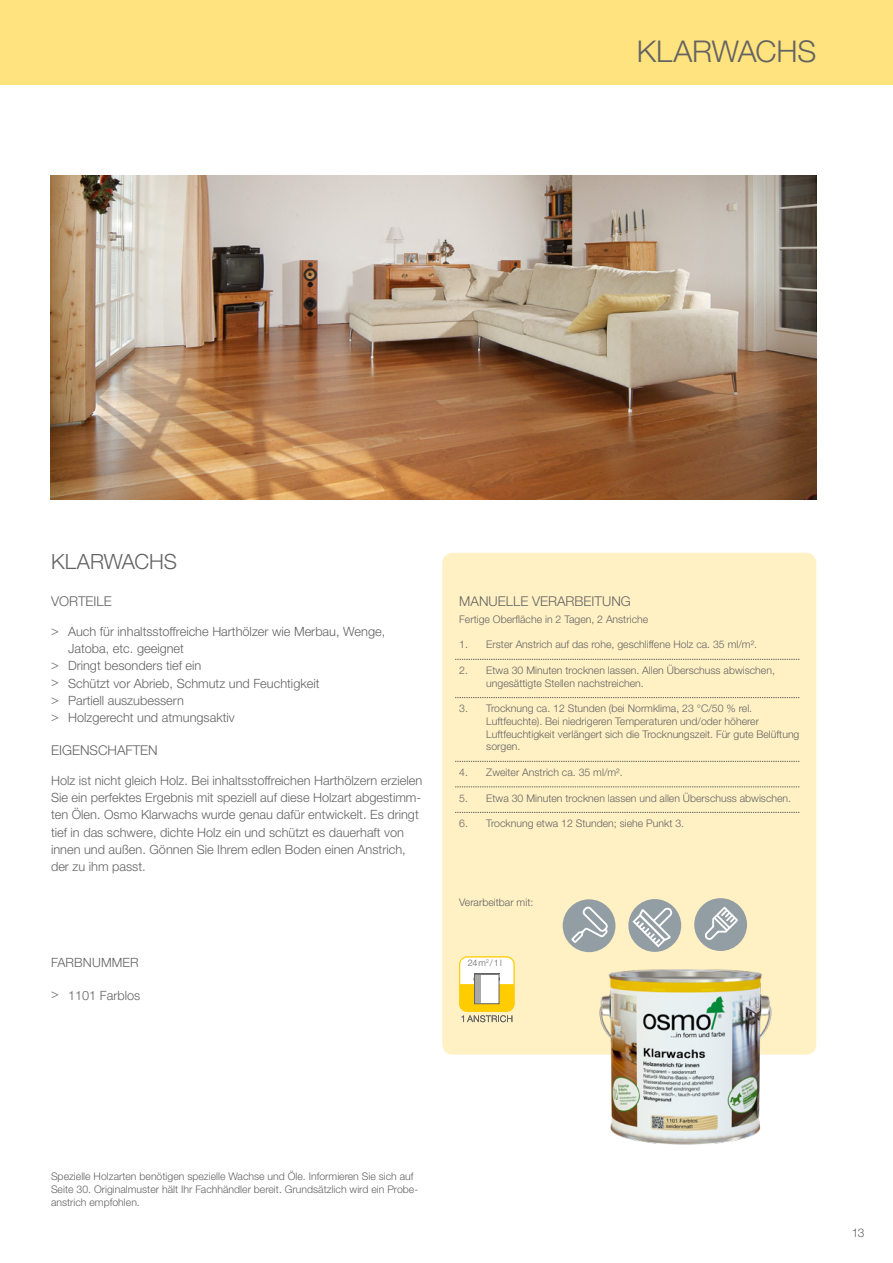
<style>
.page{position:relative;width:893px;height:1263px;background:#fff}
.page>*{position:absolute;margin:0;border:0;box-sizing:border-box;transform-origin:0 0}
.t1{font:300 30px "Helvetica Neue";letter-spacing:-.005em;color:#646363}
.t2{font:300 21px "Helvetica Neue";letter-spacing:-.005em;color:#646363}
.t3{font:300 13.5px "Helvetica Neue";color:#646363}
.t4{font:300 12.75px/17.2px "Helvetica Neue";color:#646363}
.t5{font:300 12px "Helvetica Neue";color:#646363}
.t6{font:300 10.5px/12.8px "Helvetica Neue";color:#646363}
.t7{font:300 9px "Helvetica Neue";color:#646363}
</style>
<div class="page">
<div style="left:0;top:0;width:893px;height:85px;background:#ffe37e"></div>
<img style="left:51px;top:175px;width:765px;height:324px">
<div style="left:442px;top:553px;width:374px;height:501px;background:#fff1c4;border-radius:11px"></div>
<div style="left:460px;top:957px;width:54px;height:54px;background:#fff;border-radius:7px"></div>
<div style="left:459px;top:956px;width:55px;height:56px;border:1px solid #fc0;border-radius:7px"></div>
<svg style="left:460px;top:973px;width:54px;height:49px"></svg>
<div style="left:694px;top:898px;width:53px;height:53px;background:#929da4;border-radius:26px"></div>
<svg style="left:712px;top:905px;width:28px;height:14px"></svg>
<img style="left:582px;top:919px;width:199px;height:226px">
<svg style="left:455px;top:659px;width:344px;height:1px"></svg>
<svg style="left:455px;top:697px;width:344px;height:1px"></svg>
<svg style="left:455px;top:761px;width:344px;height:1px"></svg>
<svg style="left:455px;top:787px;width:344px;height:1px"></svg>
<svg style="left:455px;top:812px;width:344px;height:1px"></svg>
<div style="left:628px;top:899px;width:53px;height:53px;background:#929da4;border-radius:26px"></div>
<svg style="left:631px;top:906px;width:43px;height:43px"></svg>
<div style="left:563px;top:899px;width:52px;height:53px;background:#929da4;border-radius:26px"></div>
<svg style="left:570px;top:905px;width:40px;height:40px"></svg>
<h1 class="t1" style="left:637px;top:33px;width:181px">KLARWACHS</h1>
<h2 class="t2" style="left:51px;top:549px;width:128px">KLARWACHS</h2>
<p class="t3" style="left:51px;top:593px;width:62px">VORTEILE</p>
<p class="t4" style="left:51px;top:622px;width:336px">&gt; Auch für inhaltsstoffreiche Harthölzer wie Merbau, Wenge,</p>
<p class="t4" style="left:68px;top:640px;width:117px">Jatoba, etc. geeignet</p>
<p class="t4" style="left:51px;top:657px;width:152px">&gt; Dringt besonders tief ein</p>
<p class="t4" style="left:51px;top:674px;width:270px">&gt; Schützt vor Abrieb, Schmutz und Feuchtigkeit</p>
<p class="t4" style="left:51px;top:691px;width:134px">&gt; Partiell auszubessern</p>
<p class="t4" style="left:51px;top:709px;width:185px">&gt; Holzgerecht und atmungsaktiv</p>
<p class="t3" style="left:51px;top:742px;width:108px">EIGENSCHAFTEN</p>
<p class="t4" style="left:51px;top:771px;width:373px">Holz ist nicht gleich Holz. Bei inhaltsstoffreichen Harthölzern erzielen Sie ein perfektes Ergebnis mit speziell auf diese Holzart abgestimm&shy;ten Ölen. Osmo Klarwachs wurde genau dafür entwickelt. Es dringt tief in das schwere, dichte Holz ein und schützt es dauerhaft von innen und außen. Gönnen Sie Ihrem edlen Boden einen Anstrich, der zu ihm passt.</p>
<p class="t4" style="left:51px;top:953px;width:89px">FARBNUMMER</p>
<p class="t4" style="left:51px;top:986px;width:91px">&gt; 1101 Farblos</p>
<p class="t3" style="left:459px;top:593px;width:173px">MANUELLE VERARBEITUNG</p>
<p class="t6" style="left:459px;top:613px;width:190px">Fertige Oberfläche in 2 Tagen, 2 Anstriche</p>
<p class="t6" style="left:459px;top:638px;width:299px">1. Erster Anstrich auf das rohe, geschliffene Holz ca. 35 ml/m².</p>
<p class="t6" style="left:486px;top:664px;width:290px;text-indent:-27px">2. Etwa 30 Minuten trocknen lassen. Allen Überschuss abwischen, ungesättigte Stellen nachstreichen.</p>
<p class="t6" style="left:486px;top:702px;width:315px;text-indent:-27px">3. Trocknung ca. 12 Stunden (bei Normklima, 23 °C/50 % rel.<br>Luftfeuchte). Bei niedrigeren Temperaturen und/oder höherer Luftfeuchtigkeit verlängert sich die Trocknungszeit. Für gute Belüftung sorgen.</p>
<p class="t6" style="left:459px;top:766px;width:165px">4. Zweiter Anstrich ca. 35 ml/m².</p>
<p class="t6" style="left:459px;top:791px;width:333px">5. Etwa 30 Minuten trocknen lassen und allen Überschuss abwischen.</p>
<p class="t6" style="left:459px;top:817px;width:226px">6. Trocknung etwa 12 Stunden; siehe Punkt 3.</p>
<p class="t6" style="left:459px;top:895px;width:76px">Verarbeitbar mit:</p>
<p class="t7" style="left:468px;top:957px;width:35px">24m<sup>2</sup>/1l</p>
<p class="t6" style="left:51px;top:1170px;width:369px">Spezielle Holzarten benötigen spezielle Wachse und Öle. Informieren Sie sich auf<br>Seite 30. Originalmuster hält Ihr Fachhändler bereit. Grundsätzlich wird ein Probe&shy;anstrich empfohlen.</p>
<p class="t5" style="left:852px;top:1225px;width:14px">13</p>
</div>
